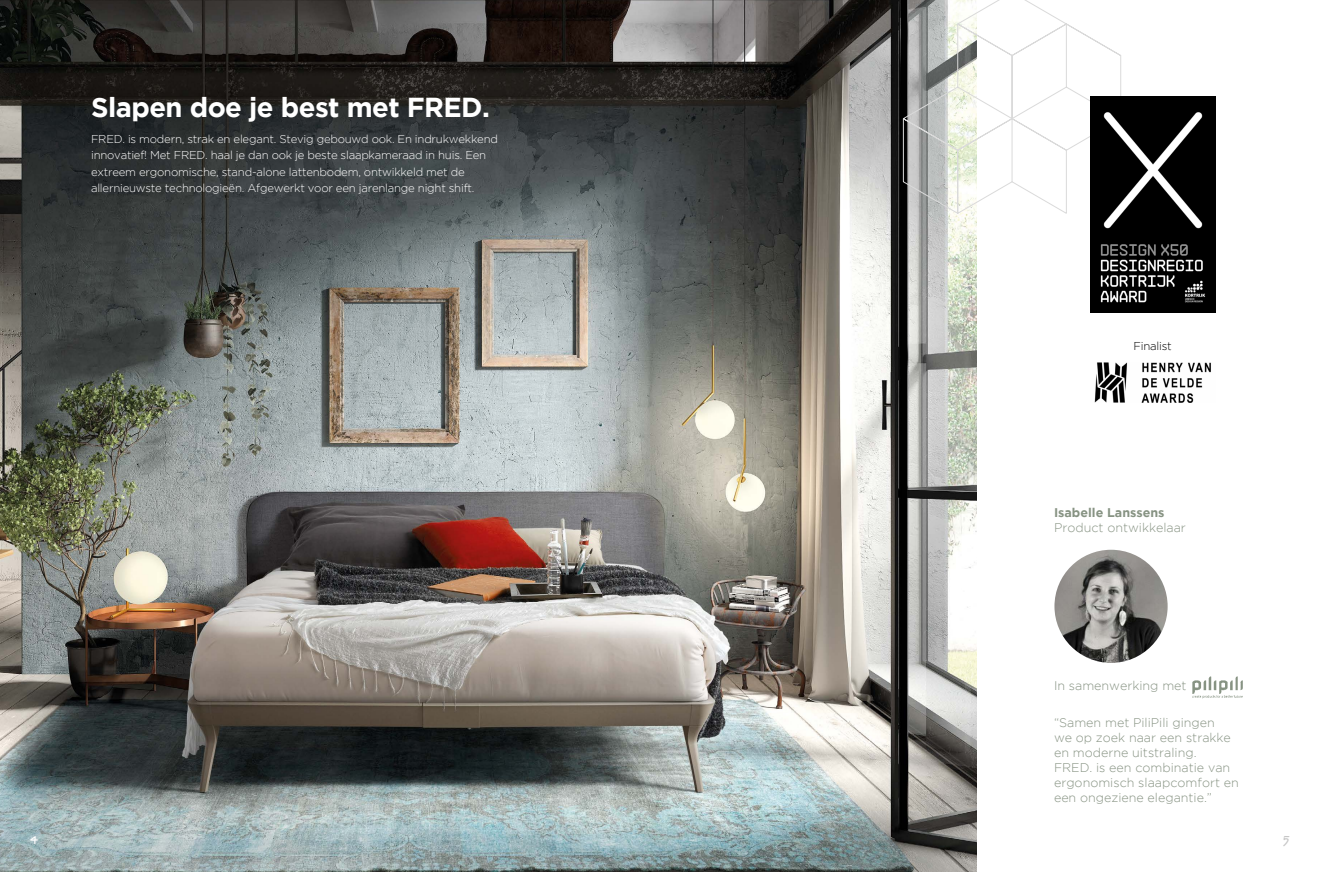
<style>
.page{position:relative;width:1319px;height:872px;background:#fff}
.page>*{position:absolute;margin:0;border:0;box-sizing:border-box;transform-origin:0 0}
.t1{font:700 27.3px "Gotham";letter-spacing:-.02em;color:#fff}
.t2{font:300 12.6px/15px "Gotham";color:#879383}
.t3{font:700 12.6px "Gotham";color:#879383}
.t4{font:12.45px "Desyrel";color:#fff}
.t5{font:12.45px "Desyrel";color:#c6c6c6}
.t6{font:300 11.4px/16.4px "Gotham";letter-spacing:-.02em;color:#fff}
.t7{font:300 11.4px "Gotham";letter-spacing:-.02em;color:#000}
</style>
<div class="page">
<img style="left:0;top:0;width:977px;height:872px">
<svg style="left:902px;top:0;width:219px;height:214px"></svg>
<img style="left:1089px;top:97px;width:125px;height:215px">
<img style="left:1094px;top:362px;width:117px;height:41px">
<img style="left:1054px;top:550px;width:113px;height:113px;border-radius:57px">
<img style="left:1192px;top:676px;width:51px;height:23px">
<h1 class="t1" style="left:91px;top:91px;width:400px">Slapen doe je best met FRED.</h1>
<p class="t6" style="left:91px;top:130px;width:408px">FRED. is modern, strak en elegant. Stevig gebouwd ook. En indrukwekkend innovatief! Met FRED. haal je dan ook je beste slaapkameraad in huis. Een extreem ergonomische, stand-alone lattenbodem, ontwikkeld met de allernieuwste technologieën. Afgewerkt voor een jarenlange night shift.</p>
<p class="t7" style="left:1133px;top:340px;width:40px">Finalist</p>
<p class="t3" style="left:1053px;top:505px;width:112px">Isabelle Lanssens</p>
<p class="t2" style="left:1053px;top:520px;width:133px">Product ontwikkelaar</p>
<p class="t2" style="left:1053px;top:677px;width:134px">In samenwerking met</p>
<p class="t2" style="left:1053px;top:714px;width:186px">“Samen met PiliPili gingen<br>we op zoek naar een strakke en moderne uitstraling.<br>FRED. is een combinatie van ergonomisch slaapcomfort en een ongeziene elegantie.”</p>
<p class="t4" style="left:30px;top:831px;width:9px">4</p>
<p class="t5" style="left:1282px;top:831px;width:8px">5</p>
</div>
